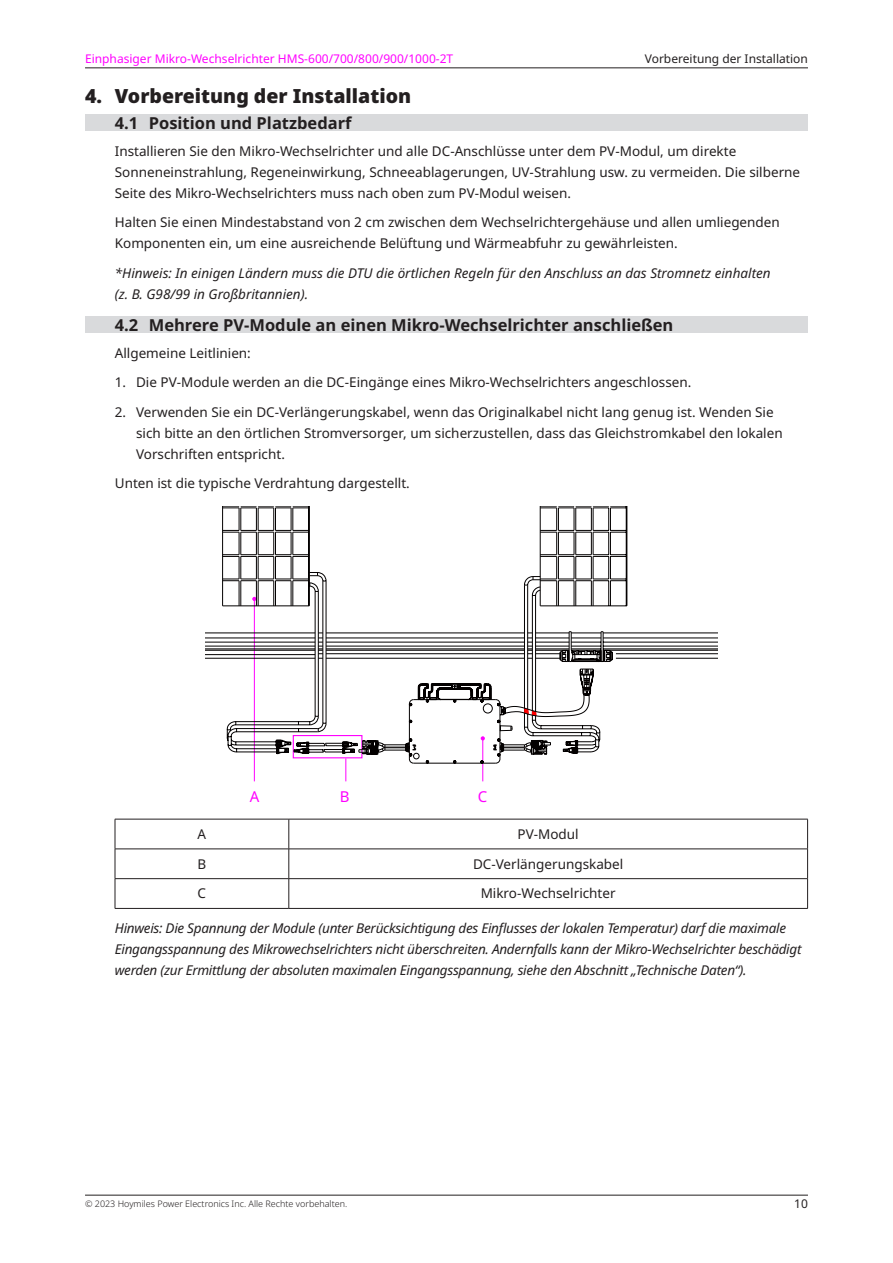
<style>
.page{position:relative;width:893px;height:1263px;background:#fff}
.page>*{position:absolute;margin:0;border:0;box-sizing:border-box;transform-origin:0 0}
.t1{font:900 19.5px "Noto Sans";color:#231f20}
.t2{font:700 16.5px "Noto Sans";color:#231f20}
.t3{font:15px "Noto Sans";color:#f0f}
.t4{font:13.5px/21px "Noto Sans";color:#231f20}
.t5{font:italic 13.5px/21px "Noto Sans";letter-spacing:-.02em;color:#231f20}
.t6{font:italic 13.5px/21px "Noto Sans";color:#231f20}
.t7{font:12px "Noto Sans";color:#f0f}
.t8{font:12px "Noto Sans";color:#231f20}
.t9{font:300 9px "Noto Sans";color:#231f20}
</style>
<div class="page">
<hr style="left:85px;top:1195px;width:723px;height:1px;background:#231f20">
<hr style="left:85px;top:68px;width:723px;height:1px;background:#231f20">
<div style="left:85px;top:115px;width:723px;height:16px;background:#d9dadc"></div>
<div style="left:85px;top:317px;width:723px;height:16px;background:#d9dadc"></div>
<hr style="left:254px;top:599px;width:1px;height:182px;background:#f0f">
<svg style="left:205px;top:506px;width:512px;height:155px"></svg>
<svg style="left:226px;top:576px;width:65px;height:178px"></svg>
<svg style="left:291px;top:506px;width:320px;height:275px"></svg>
<hr style="left:115px;top:819px;width:174px;height:1px;background:#231f20">
<hr style="left:115px;top:819px;width:1px;height:30px;background:#231f20">
<hr style="left:289px;top:819px;width:519px;height:1px;background:#231f20">
<hr style="left:289px;top:819px;width:1px;height:30px;background:#231f20">
<hr style="left:807px;top:819px;width:1px;height:30px;background:#231f20">
<hr style="left:115px;top:849px;width:174px;height:1px;background:#231f20">
<hr style="left:289px;top:849px;width:519px;height:1px;background:#231f20">
<hr style="left:115px;top:878px;width:174px;height:1px;background:#231f20">
<svg style="left:115px;top:849px;width:1px;height:59px"></svg>
<hr style="left:289px;top:878px;width:519px;height:1px;background:#231f20">
<svg style="left:289px;top:849px;width:1px;height:59px"></svg>
<svg style="left:807px;top:849px;width:1px;height:59px"></svg>
<hr style="left:115px;top:908px;width:174px;height:1px;background:#231f20">
<hr style="left:289px;top:908px;width:519px;height:1px;background:#231f20">
<p class="t7" style="left:85px;top:54px;width:370px">Einphasiger Mikro-Wechselrichter HMS-600/700/800/900/1000-2T</p>
<p class="t8" style="left:645px;top:51px;width:165px">Vorbereitung der Installation</p>
<h1 class="t1" style="left:85px;top:88px;width:328px">4. Vorbereitung der Installation</h1>
<p class="t2" style="left:115px;top:116px;width:238px">4.1 Position und Platzbedarf</p>
<p class="t4" style="left:115px;top:141px;width:687px">Installieren Sie den Mikro-Wechselrichter und alle DC-Anschlüsse unter dem PV-Modul, um direkte<br>Sonneneinstrahlung, Regeneinwirkung, Schneeablagerungen, UV-Strahlung usw. zu vermeiden. Die silberne<br>Seite des Mikro-Wechselrichters muss nach oben zum PV-Modul weisen.</p>
<p class="t4" style="left:115px;top:212px;width:666px">Halten Sie einen Mindestabstand von 2 cm zwischen dem Wechselrichtergehäuse und allen umliegenden<br>Komponenten ein, um eine ausreichende Belüftung und Wärmeabfuhr zu gewährleisten.</p>
<p class="t6" style="left:115px;top:264px;width:657px">*Hinweis: In einigen Ländern muss die DTU die örtlichen Regeln für den Anschluss an das Stromnetz einhalten (z. B. G98/99 in Großbritannien).</p>
<p class="t2" style="left:115px;top:318px;width:560px">4.2 Mehrere PV-Module an einen Mikro-Wechselrichter anschließen</p>
<p class="t4" style="left:115px;top:343px;width:138px">Allgemeine Leitlinien:</p>
<p class="t4" style="left:115px;top:372px;width:578px">1. Die PV-Module werden an die DC-Eingänge eines Mikro-Wechselrichters angeschlossen.</p>
<p class="t4" style="left:136px;top:402px;width:648px;text-indent:-21px">2. Verwenden Sie ein DC-Verlängerungskabel, wenn das Originalkabel nicht lang genug ist. Wenden Sie sich bitte an den örtlichen Stromversorger, um sicherzustellen, dass das Gleichstromkabel den lokalen<br>Vorschriften entspricht.</p>
<p class="t4" style="left:115px;top:473px;width:297px">Unten ist die typische Verdrahtung dargestellt.</p>
<p class="t3" style="left:250px;top:790px;width:11px">A</p>
<p class="t3" style="left:340px;top:790px;width:11px">B</p>
<p class="t3" style="left:478px;top:790px;width:11px">C</p>
<p class="t4" style="left:198px;top:825px;width:10px">A</p>
<p class="t4" style="left:518px;top:825px;width:63px">PV-Modul</p>
<p class="t4" style="left:198px;top:854px;width:10px">B</p>
<p class="t4" style="left:473px;top:853px;width:152px">DC-Verlängerungskabel</p>
<p class="t4" style="left:198px;top:884px;width:10px">C</p>
<p class="t4" style="left:481px;top:884px;width:136px">Mikro-Wechselrichter</p>
<p class="t5" style="left:115px;top:918px;width:688px">Hinweis: Die Spannung der Module (unter Berücksichtigung des Einflusses der lokalen Temperatur) darf die maximale<br>Eingangsspannung des Mikrowechselrichters nicht überschreiten. Andernfalls kann der Mikro-Wechselrichter beschädigt werden (zur Ermittlung der absoluten maximalen Eingangsspannung, siehe den Abschnitt „Technische Daten“).</p>
<p class="t9" style="left:85px;top:1200px;width:264px">© 2023 Hoymiles Power Electronics Inc. Alle Rechte vorbehalten.</p>
<p class="t8" style="left:794px;top:1195px;width:15px">10</p>
</div>
